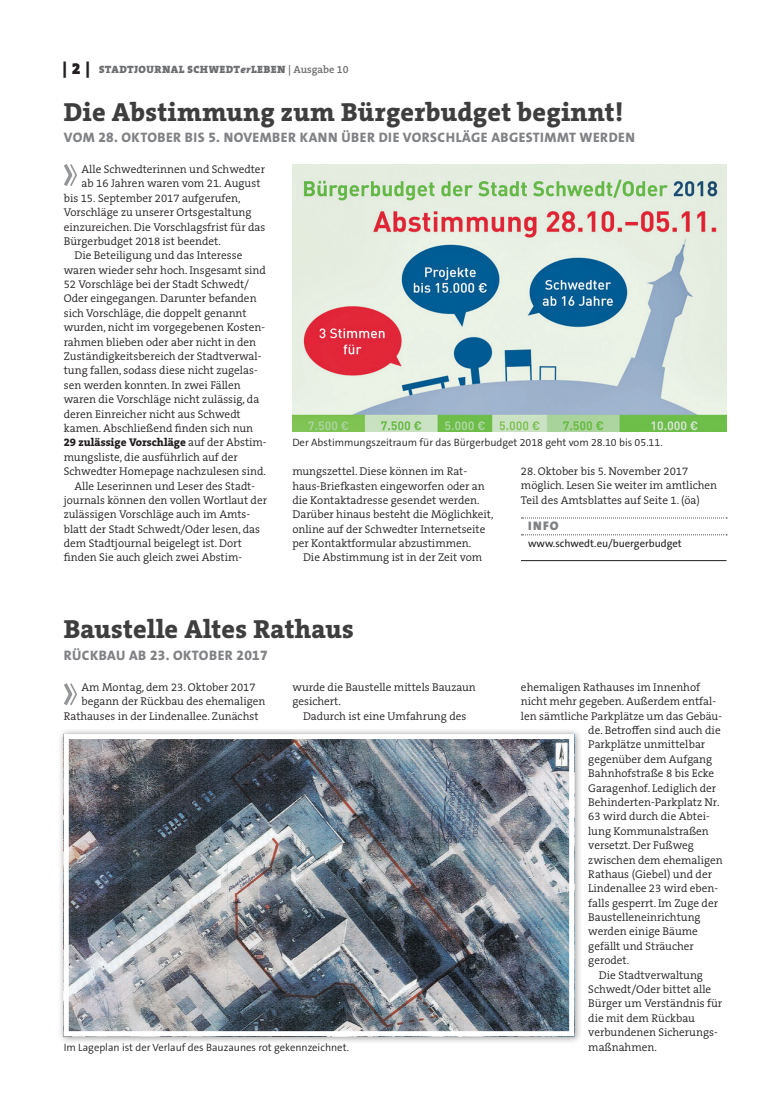
<style>
.page{position:relative;width:762px;height:1117px;background:#fff}
.page>*{position:absolute;margin:0;border:0;box-sizing:border-box;transform-origin:0 0}
.t1{font:800 26.25px "The Serif B W8";letter-spacing:.01em;color:#3e3e3f}
.t2{font:800 13.75px "The Sans B W8";letter-spacing:.035em;color:#808285}
.t3{font:900 12.5px "The Sans B W9";color:#808285}
.t4{font:300 11.25px/14.4px "The Serif B W4";color:#231f20}
.t5{font:800 11.25px "The Serif B W8";color:#231f20}
.t6{font:300 10.62px "The Sans B W4";color:#231f20}
.t7{font:900 10.62px "The Serif B W9";letter-spacing:.045em;color:#6c6d70}
.t8{font:10.62px "The Sans B W5 Plain";color:#231f20}
.s1{font-size:16.25px;color:#231f20}
.s2{font-style:italic}
.s3{font-family:"The Serif B W6";font-weight:600}
.s4{font-family:"The Serif B W4";font-weight:300}
</style>
<div class="page">
<svg style="left:521px;top:517px;width:206px;height:1px"></svg>
<svg style="left:521px;top:534px;width:206px;height:1px"></svg>
<hr style="left:521px;top:560px;width:205px;height:1px;background:#231f20">
<svg style="left:64px;top:164px;width:13px;height:22px"></svg>
<img style="left:292px;top:164px;width:434px;height:268px">
<svg style="left:64px;top:683px;width:13px;height:22px"></svg>
<div style="left:58px;top:728px;width:524px;height:315px;background:#231f20;opacity:.45"></div>
<img style="left:70px;top:739px;width:498px;height:290px">
<div style="left:64px;top:733px;width:510px;height:302px;border:5px solid #fff"></div>
<p class="t7" style="left:63px;top:63px;width:287px"><span class="s1">| 2 |</span> STADTJOURNAL SCHWEDT<span class="s2">er</span>LEBEN <span class="s3">| Ausgabe 10</span></p>
<h1 class="t1" style="left:64px;top:94px;width:561px">Die Abstimmung zum Bürgerbudget beginnt!</h1>
<p class="t2" style="left:64px;top:128px;width:572px">VOM 28. OKTOBER BIS 5. NOVEMBER KANN ÜBER DIE VORSCHLÄGE ABGESTIMMT WERDEN</p>
<p class="t4" style="left:82px;top:162px;width:185px">Alle Schwedterinnen und Schwedter</p>
<p class="t4" style="left:82px;top:176px;width:180px">ab 16 Jahren waren vom 21. August</p>
<p class="t4" style="left:64px;top:191px;width:178px">bis 15. September 2017 aufgerufen,</p>
<p class="t4" style="left:64px;top:205px;width:189px">Vorschläge zu unserer Ortsgestaltung</p>
<p class="t4" style="left:64px;top:219px;width:203px">einzureichen. Die Vorschlagsfrist für das</p>
<p class="t4" style="left:64px;top:234px;width:158px">Bürgerbudget 2018 ist beendet.</p>
<p class="t4" style="left:74px;top:248px;width:169px">Die Beteiligung und das Interesse</p>
<p class="t4" style="left:64px;top:263px;width:204px">waren wieder sehr hoch. Insgesamt sind</p>
<p class="t4" style="left:64px;top:277px;width:187px">52 Vorschläge bei der Stadt Schwedt/</p>
<p class="t4" style="left:64px;top:291px;width:194px">Oder eingegangen. Darunter befanden</p>
<p class="t4" style="left:64px;top:306px;width:184px">sich Vorschläge, die doppelt genannt</p>
<p class="t4" style="left:64px;top:320px;width:203px">wurden, nicht im vorgegebenen Kosten-</p>
<p class="t4" style="left:64px;top:334px;width:194px">rahmen blieben oder aber nicht in den</p>
<p class="t4" style="left:64px;top:349px;width:199px">Zuständigkeitsbereich der Stadtverwal-</p>
<p class="t4" style="left:64px;top:363px;width:195px">tung fallen, sodass diese nicht zugelas-</p>
<p class="t4" style="left:64px;top:378px;width:178px">sen werden konnten. In zwei Fällen</p>
<p class="t4" style="left:64px;top:392px;width:197px">waren die Vorschläge nicht zulässig, da</p>
<p class="t4" style="left:64px;top:406px;width:178px">deren Einreicher nicht aus Schwedt</p>
<p class="t4" style="left:64px;top:421px;width:191px">kamen. Abschließend finden sich nun</p>
<p class="t5" style="left:64px;top:435px;width:204px">29 zulässige Vorschläge <span class="s4">auf der Abstim-</span></p>
<p class="t4" style="left:64px;top:449px;width:175px">mungsliste, die ausführlich auf der</p>
<p class="t4" style="left:64px;top:464px;width:204px">Schwedter Homepage nachzulesen sind.</p>
<p class="t4" style="left:74px;top:478px;width:182px">Alle Leserinnen und Leser des Stadt-</p>
<p class="t4" style="left:64px;top:493px;width:205px">journals können den vollen Wortlaut der</p>
<p class="t4" style="left:64px;top:507px;width:188px">zulässigen Vorschläge auch im Amts-</p>
<p class="t4" style="left:64px;top:521px;width:198px">blatt der Stadt Schwedt/Oder lesen, das</p>
<p class="t4" style="left:64px;top:536px;width:180px">dem Stadtjournal beigelegt ist. Dort</p>
<p class="t4" style="left:64px;top:550px;width:180px">finden Sie auch gleich zwei Abstim-</p>
<p class="t6" style="left:292px;top:436px;width:372px">Der Abstimmungszeitraum für das Bürgerbudget 2018 geht vom 28.10 bis 05.11.</p>
<p class="t4" style="left:521px;top:464px;width:198px">28. Oktober bis 5. November 2017 möglich. Lesen Sie weiter im amtlichen<br>Teil des Amtsblattes auf Seite 1. (öa)</p>
<p class="t3" style="left:528px;top:517px;width:32px">INFO</p>
<p class="t8" style="left:528px;top:536px;width:155px">www.schwedt.eu/buergerbudget</p>
<p class="t4" style="left:292px;top:464px;width:203px">mungszettel. Diese können im Rat&shy;haus-Briefkasten eingeworfen oder an die Kontaktadresse gesendet werden.<br>Darüber hinaus besteht die Möglichkeit, online auf der Schwedter Internetseite per Kontaktformular abzustimmen.</p>
<p class="t4" style="left:303px;top:550px;width:181px">Die Abstimmung ist in der Zeit vom</p>
<h1 class="t1" style="left:64px;top:611px;width:291px">Baustelle Altes Rathaus</h1>
<p class="t2" style="left:64px;top:646px;width:205px">RÜCKBAU AB 23. OKTOBER 2017</p>
<p class="t4" style="left:82px;top:679px;width:176px">Am Montag, dem 23. Oktober 2017</p>
<p class="t4" style="left:82px;top:694px;width:185px">begann der Rückbau des ehemaligen</p>
<p class="t4" style="left:64px;top:708px;width:196px">Rathauses in der Lindenallee. Zunächst</p>
<p class="t4" style="left:292px;top:679px;width:185px">wurde die Baustelle mittels Bauzaun gesichert.</p>
<p class="t4" style="left:303px;top:708px;width:165px">Dadurch ist eine Umfahrung des</p>
<p class="t4" style="left:521px;top:679px;width:181px">ehemaligen Rathauses im Innenhof</p>
<p class="t4" style="left:521px;top:694px;width:197px">nicht mehr gegeben. Außerdem entfal-</p>
<p class="t4" style="left:521px;top:708px;width:203px">len sämtliche Parkplätze um das Gebäu-</p>
<p class="t4" style="left:588px;top:723px;width:134px">de. Betroffen sind auch die</p>
<p class="t4" style="left:588px;top:737px;width:118px">Parkplätze unmittelbar</p>
<p class="t4" style="left:588px;top:751px;width:125px">gegenüber dem Aufgang</p>
<p class="t4" style="left:588px;top:766px;width:127px">Bahnhofstraße 8 bis Ecke</p>
<p class="t4" style="left:588px;top:780px;width:129px">Garagenhof. Lediglich der</p>
<p class="t4" style="left:588px;top:794px;width:133px">Behinderten-Parkplatz Nr.</p>
<p class="t4" style="left:588px;top:809px;width:123px">63 wird durch die Abtei-</p>
<p class="t4" style="left:588px;top:823px;width:122px">lung Kommunalstraßen</p>
<p class="t4" style="left:588px;top:838px;width:107px">versetzt. Der Fußweg</p>
<p class="t4" style="left:588px;top:852px;width:136px">zwischen dem ehemaligen</p>
<p class="t4" style="left:588px;top:866px;width:125px">Rathaus (Giebel) und der</p>
<p class="t4" style="left:588px;top:881px;width:131px">Lindenallee 23 wird eben-</p>
<p class="t4" style="left:588px;top:895px;width:131px">falls gesperrt. Im Zuge der</p>
<p class="t4" style="left:588px;top:909px;width:114px">Baustelleneinrichtung</p>
<p class="t4" style="left:588px;top:924px;width:111px">werden einige Bäume</p>
<p class="t4" style="left:588px;top:938px;width:107px">gefällt und Sträucher</p>
<p class="t4" style="left:588px;top:953px;width:42px">gerodet.</p>
<p class="t4" style="left:599px;top:967px;width:106px">Die Stadtverwaltung</p>
<p class="t4" style="left:588px;top:981px;width:124px">Schwedt/Oder bittet alle</p>
<p class="t4" style="left:588px;top:996px;width:135px">Bürger um Verständnis für</p>
<p class="t4" style="left:588px;top:1010px;width:108px">die mit dem Rückbau</p>
<p class="t4" style="left:588px;top:1024px;width:131px">verbundenen Sicherungs-</p>
<p class="t6" style="left:64px;top:1039px;width:287px">Im Lageplan ist der Verlauf des Bauzaunes rot gekennzeichnet.</p>
<p class="t4" style="left:588px;top:1039px;width:70px">maßnahmen.</p>
</div>
